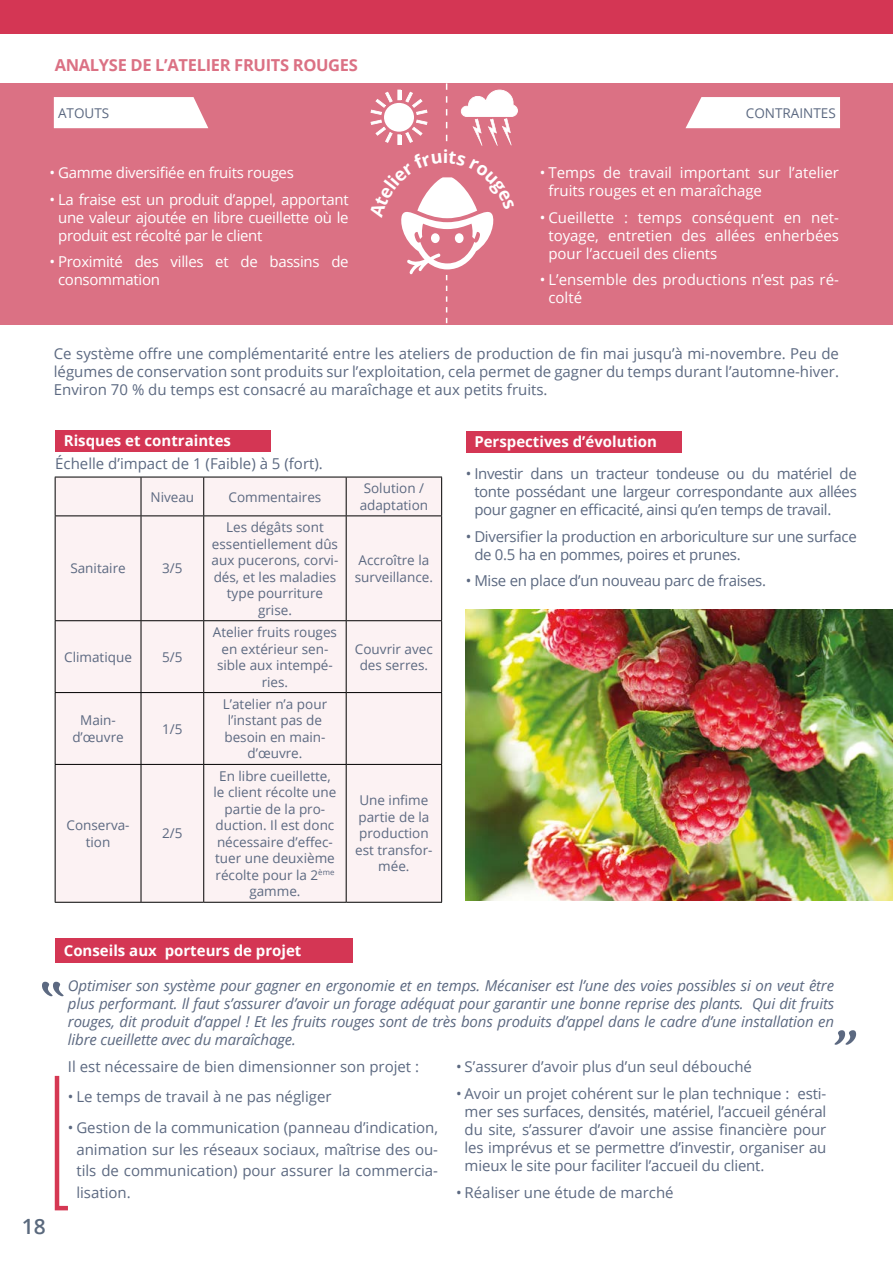
<style>
.page{position:relative;width:893px;height:1263px;background:#fff}
.page>*{position:absolute;margin:0;border:0;box-sizing:border-box;transform-origin:0 0}
.t1{font:56.25px "Courgette";color:#5c6981}
.t2{font:600 21px "Open Sans";color:#5a697d}
.t3{font:700 16.5px "Open Sans";letter-spacing:-.02em;color:#db7184}
.t4{font:15px/18px "Open Sans";color:#5c6981;text-align:justify}
.t5{font:italic 15px/18px "Open Sans";letter-spacing:-.01em;color:#5c6981;text-align:justify}
.t6{font:15px/18px "Open Sans";color:#fff;text-align:justify}
.t7{font:15px/18px "Open Sans";letter-spacing:-.02em;color:#5c6981}
.t8{font:15px/18px "Open Sans";letter-spacing:-.02em;color:#fff}
.t9{font:700 15px "Open Sans";color:#fff}
.t10{font:13.5px/16.5px "Open Sans";color:#5c6981;text-align:center}
</style>
<div class="page">
<div style="left:0;top:0;width:893px;height:34px;background:#d43654"></div>
<svg style="left:54px;top:1075px;width:14px;height:136px"></svg>
<div style="left:55px;top:430px;width:216px;height:21px;background:#d43654"></div>
<div style="left:466px;top:431px;width:215px;height:21px;background:#d43654"></div>
<div style="left:55px;top:938px;width:298px;height:25px;background:#d43654"></div>
<div style="left:0;top:83px;width:893px;height:242px;background:#db7184"></div>
<div style="left:54px;top:97px;width:154px;height:31px;background:#fff"></div>
<div style="left:685px;top:97px;width:155px;height:31px;background:#fff"></div>
<img style="left:466px;top:609px;width:427px;height:291px">
<div style="left:56px;top:478px;width:385px;height:424px;background:#fcf2f3"></div>
<hr style="left:55px;top:477px;width:86px;height:1px;background:#000">
<hr style="left:55px;top:477px;width:1px;height:38px;background:#000">
<hr style="left:141px;top:477px;width:63px;height:1px;background:#000">
<hr style="left:141px;top:477px;width:1px;height:38px;background:#000">
<hr style="left:204px;top:477px;width:142px;height:1px;background:#000">
<hr style="left:203px;top:477px;width:1px;height:38px;background:#000">
<hr style="left:346px;top:477px;width:96px;height:1px;background:#000">
<hr style="left:346px;top:477px;width:1px;height:38px;background:#000">
<hr style="left:441px;top:477px;width:1px;height:38px;background:#000">
<hr style="left:55px;top:515px;width:86px;height:1px;background:#000">
<hr style="left:55px;top:516px;width:1px;height:104px;background:#000">
<hr style="left:141px;top:515px;width:63px;height:1px;background:#000">
<hr style="left:141px;top:516px;width:1px;height:104px;background:#000">
<hr style="left:204px;top:515px;width:142px;height:1px;background:#000">
<hr style="left:203px;top:516px;width:1px;height:104px;background:#000">
<hr style="left:346px;top:515px;width:96px;height:1px;background:#000">
<hr style="left:346px;top:516px;width:1px;height:104px;background:#000">
<hr style="left:441px;top:516px;width:1px;height:104px;background:#000">
<hr style="left:55px;top:620px;width:86px;height:1px;background:#000">
<hr style="left:55px;top:621px;width:1px;height:71px;background:#000">
<hr style="left:141px;top:620px;width:63px;height:1px;background:#000">
<hr style="left:141px;top:621px;width:1px;height:71px;background:#000">
<hr style="left:204px;top:620px;width:142px;height:1px;background:#000">
<hr style="left:203px;top:621px;width:1px;height:71px;background:#000">
<hr style="left:346px;top:620px;width:96px;height:1px;background:#000">
<hr style="left:346px;top:621px;width:1px;height:71px;background:#000">
<hr style="left:441px;top:621px;width:1px;height:71px;background:#000">
<hr style="left:55px;top:692px;width:86px;height:1px;background:#000">
<hr style="left:55px;top:693px;width:1px;height:71px;background:#000">
<hr style="left:141px;top:692px;width:63px;height:1px;background:#000">
<hr style="left:141px;top:693px;width:1px;height:71px;background:#000">
<hr style="left:204px;top:692px;width:142px;height:1px;background:#000">
<hr style="left:203px;top:693px;width:1px;height:71px;background:#000">
<hr style="left:346px;top:692px;width:96px;height:1px;background:#000">
<hr style="left:346px;top:693px;width:1px;height:71px;background:#000">
<hr style="left:441px;top:693px;width:1px;height:71px;background:#000">
<hr style="left:55px;top:764px;width:86px;height:1px;background:#000">
<hr style="left:55px;top:765px;width:1px;height:137px;background:#000">
<hr style="left:141px;top:764px;width:63px;height:1px;background:#000">
<hr style="left:141px;top:765px;width:1px;height:137px;background:#000">
<hr style="left:204px;top:764px;width:142px;height:1px;background:#000">
<hr style="left:203px;top:765px;width:1px;height:137px;background:#000">
<hr style="left:346px;top:764px;width:96px;height:1px;background:#000">
<hr style="left:346px;top:765px;width:1px;height:137px;background:#000">
<hr style="left:441px;top:765px;width:1px;height:137px;background:#000">
<hr style="left:55px;top:902px;width:86px;height:1px;background:#000">
<hr style="left:141px;top:902px;width:63px;height:1px;background:#000">
<hr style="left:204px;top:902px;width:142px;height:1px;background:#000">
<hr style="left:346px;top:902px;width:96px;height:1px;background:#000">
<svg style="left:370px;top:83px;width:148px;height:240px"></svg>
<p class="t3" style="left:55px;top:53px;width:305px">ANALYSE DE L’ATELIER FRUITS ROUGES</p>
<p class="t10" style="left:58px;top:104px;width:53px">ATOUTS</p>
<p class="t10" style="left:746px;top:104px;width:91px">CONTRAINTES</p>
<p class="t8" style="left:50px;top:163px;width:246px">• Gamme diversifiée en fruits rouges</p>
<p class="t6" style="left:58px;top:190px;width:292px;text-indent:-9px">• La fraise est un produit d’appel, apportant une valeur ajoutée en libre cueillette où le produit est récolté par le client</p>
<p class="t8" style="left:58px;top:252px;width:292px;text-indent:-9px">• Proximité des villes et de bassins de consommation</p>
<p class="t6" style="left:548px;top:163px;width:292px;text-indent:-9px">• Temps de travail important sur l’atelier fruits rouges et en maraîchage</p>
<p class="t6" style="left:548px;top:208px;width:292px;text-indent:-9px">• Cueillette : temps conséquent en net&shy;toyage, entretien des allées enherbées pour l’accueil des clients</p>
<p class="t6" style="left:548px;top:270px;width:292px;text-indent:-9px">• L’ensemble des productions n’est pas ré&shy;colté</p>
<p class="t4" style="left:54px;top:344px;width:787px">Ce système offre une complémentarité entre les ateliers de production de fin mai jusqu’à mi-novembre. Peu de légumes de conservation sont produits sur l’exploitation, cela permet de gagner du temps durant l’automne-hiver.<br>Environ 70 % du temps est consacré au maraîchage et aux petits fruits.</p>
<p class="t9" style="left:64px;top:430px;width:169px">Risques et contraintes</p>
<p class="t4" style="left:55px;top:454px;width:269px">Échelle d’impact de 1 (Faible) à 5 (fort).</p>
<p class="t10" style="left:151px;top:488px;width:45px">Niveau</p>
<p class="t10" style="left:229px;top:488px;width:94px">Commentaires</p>
<p class="t10" style="left:360px;top:480px;width:70px">Solution / adaptation</p>
<p class="t10" style="left:70px;top:560px;width:57px">Sanitaire</p>
<p class="t10" style="left:162px;top:560px;width:22px">3/5</p>
<p class="t10" style="left:64px;top:648px;width:69px">Climatique</p>
<p class="t10" style="left:162px;top:648px;width:22px">5/5</p>
<p class="t10" style="left:72px;top:712px;width:53px">Main&shy;d’œuvre</p>
<p class="t10" style="left:162px;top:720px;width:22px">1/5</p>
<p class="t10" style="left:67px;top:817px;width:65px">Conserva&shy;tion</p>
<p class="t10" style="left:162px;top:825px;width:22px">2/5</p>
<p class="t10" style="left:212px;top:519px;width:128px">Les dégâts sont essentiellement dûs aux pucerons, corvi&shy;dés, et les maladies type pourriture grise.</p>
<p class="t10" style="left:213px;top:623px;width:126px">Atelier fruits rouges en extérieur sen&shy;sible aux intempé&shy;ries.</p>
<p class="t10" style="left:223px;top:695px;width:106px">L’atelier n’a pour l’instant pas de besoin en main&shy;d’œuvre.</p>
<p class="t10" style="left:213px;top:767px;width:124px">En libre cueillette, le client récolte une partie de la pro&shy;duction. Il est donc nécessaire d’effec&shy;tuer une deuxième récolte pour la 2<sup>ème </sup>gamme.</p>
<p class="t10" style="left:355px;top:552px;width:80px;text-align:left">Accroître la surveillance.</p>
<p class="t10" style="left:355px;top:640px;width:79px">Couvrir avec des serres.</p>
<p class="t10" style="left:355px;top:792px;width:79px">Une infime partie de la production est transfor&shy;mée.</p>
<p class="t9" style="left:64px;top:940px;width:239px">Conseils aux porteurs de projet</p>
<p class="t9" style="left:474px;top:431px;width:184px">Perspectives d’évolution</p>
<p class="t4" style="left:474px;top:464px;width:384px;text-indent:-9px">• Investir dans un tracteur tondeuse ou du matériel de tonte possédant une largeur correspondante aux allées pour gagner en efficacité, ainsi qu’en temps de travail.</p>
<p class="t7" style="left:474px;top:527px;width:384px;text-indent:-9px">• Diversifier la production en arboriculture sur une surface de 0.5 ha en pommes, poires et prunes.</p>
<p class="t7" style="left:466px;top:571px;width:302px">• Mise en place d’un nouveau parc de fraises.</p>
<p class="t5" style="left:68px;top:976px;width:768px">Optimiser son système pour gagner en ergonomie et en temps. Mécaniser est l’une des voies possibles si on veut être plus performant. Il faut s’assurer d’avoir un forage adéquat pour garantir une bonne reprise des plants. Qui dit fruits rouges, dit produit d’appel ! Et les fruits rouges sont de très bons produits d’appel dans le cadre d’une installation en libre cueillette avec du maraîchage.</p>
<h1 class="t1" style="left:864px;top:1053px;width:29px;rotate:-180deg">“</h1>
<h2 class="t2" style="left:22px;top:1211px;width:25px">18</h2>
<p class="t4" style="left:68px;top:1057px;width:353px">Il est nécessaire de bien dimensionner son projet :</p>
<p class="t4" style="left:68px;top:1087px;width:265px">• Le temps de travail à ne pas négliger</p>
<p class="t4" style="left:76px;top:1116px;width:363px;line-height:21.9px;text-indent:-9px">• Gestion de la communication (panneau d’indication, animation sur les réseaux sociaux, maîtrise des ou&shy;tils de communication) pour assurer la commercia&shy;lisation.</p>
<p class="t4" style="left:456px;top:1057px;width:297px">• S’assurer d’avoir plus d’un seul débouché</p>
<p class="t4" style="left:465px;top:1084px;width:363px;text-indent:-9px">• Avoir un projet cohérent sur le plan technique : esti&shy;mer ses surfaces, densités, matériel, l’accueil général du site, s’assurer d’avoir une assise financière pour les imprévus et se permettre d’investir, organiser au mieux le site pour faciliter l’accueil du client.</p>
<p class="t4" style="left:456px;top:1183px;width:219px">• Réaliser une étude de marché</p>
</div>
